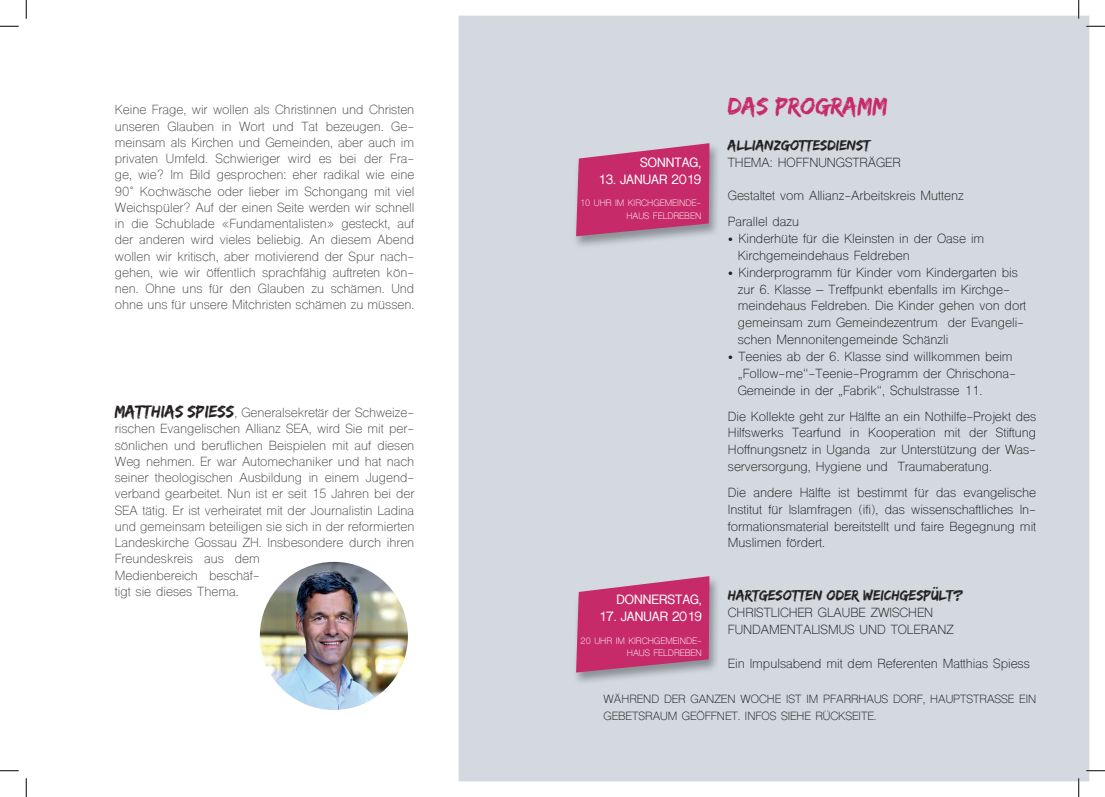
<style>
.page{position:relative;width:1105px;height:797px;background:#fff}
.page>*{position:absolute;margin:0;border:0;box-sizing:border-box;transform-origin:0 0}
.t1{font:25px "Edo SZ";color:#c72a68}
.t2{font:15px "Edo SZ";color:#231f20}
.t3{font:12.5px/16.2px "Shree Dev 0714";color:#4b4c4d;text-align:justify}
.t4{font:12.5px/16.9px "Shree Dev 0714";color:#231f20}
.t5{font:700 12.5px "Shree Dev 0714";color:#fff}
.t6{font:11.25px/16.9px "Shree Dev 0714";color:#231f20}
.t7{font:8.75px/12.5px "Shree Dev 0714";color:#fff;text-align:right}
.s1{font-family:"Edo SZ";font-size:17.5px;color:#231f20}
</style>
<div class="page">
<div style="left:459px;top:16px;width:630px;height:765px;background:#d3d9df"></div>
<img style="left:573px;top:575px;width:147px;height:110px">
<svg style="left:576px;top:576px;width:133px;height:96px;background:#c54277"></svg>
<img style="left:260px;top:562px;width:148px;height:148px;border-radius:74px">
<img style="left:573px;top:143px;width:147px;height:106px">
<svg style="left:576px;top:143px;width:133px;height:93px;background:#c54277"></svg>
<svg style="left:0;top:25px;width:19px;height:2px"></svg>
<svg style="left:1086px;top:25px;width:19px;height:2px"></svg>
<svg style="left:0;top:770px;width:19px;height:1px"></svg>
<svg style="left:1086px;top:770px;width:19px;height:1px"></svg>
<svg style="left:25px;top:0;width:2px;height:19px"></svg>
<svg style="left:25px;top:778px;width:2px;height:19px"></svg>
<svg style="left:1078px;top:0;width:1px;height:19px"></svg>
<svg style="left:1078px;top:778px;width:1px;height:19px"></svg>
<p class="t3" style="left:115px;top:102px;width:301px">Keine Frage, wir wollen als Christinnen und Christen unseren Glauben in Wort und Tat bezeugen. Ge&shy;meinsam als Kirchen und Gemeinden, aber auch im privaten Umfeld. Schwieriger wird es bei der Fra&shy;ge, wie? Im Bild gesprochen: eher radikal wie eine 90° Kochwäsche oder lieber im Schongang mit viel Weichspüler? Auf der einen Seite werden wir schnell in die Schublade «Fundamentalisten» gesteckt, auf der anderen wird vieles beliebig. An diesem Abend wollen wir kritisch, aber motivierend der Spur nach&shy;gehen, wie wir öffentlich sprachfähig auftreten kön&shy;nen. Ohne uns für den Glauben zu schämen. Und ohne uns für unsere Mitchristen schämen zu müssen.</p>
<p class="t3" style="left:115px;top:405px;width:301px;text-align:left"><span class="s1">MATTHIAS SPIESS</span>, Generalsekretär der Schweize&shy;rischen Evangelischen Allianz SEA, wird Sie mit per&shy;sönlichen und beruflichen Beispielen mit auf diesen Weg nehmen. Er war Automechaniker und hat nach seiner theologischen Ausbildung in einem Jugend&shy;verband gearbeitet. Nun ist er seit 15 Jahren bei der SEA tätig. Er ist verheiratet mit der Journalistin Ladina und gemeinsam beteiligen sie sich in der reformierten Landeskirche Gossau ZH. Insbesondere durch ihren Freundeskreis aus dem<br>Medienbereich beschäf-<br>tigt sie dieses Thema.</p>
<h1 class="t1" style="left:728px;top:92px;width:161px">DAS PROGRAMM</h1>
<p class="t2" style="left:728px;top:136px;width:144px">ALLIANZGOTTESDIENST</p>
<p class="t4" style="left:728px;top:154px;width:174px">THEMA: HOFFNUNGSTRÄGER</p>
<p class="t4" style="left:728px;top:183px;width:237px;line-height:25.6px">Gestaltet vom Allianz-Arbeitskreis Muttenz<br>Parallel dazu</p>
<p class="t4" style="left:728px;top:230px;width:258px">ï Kinderhüte für die Kleinsten in der Oase im</p>
<p class="t4" style="left:738px;top:247px;width:173px">Kirchgemeindehaus Feldreben</p>
<p class="t4" style="left:728px;top:264px;width:291px">ï Kinderprogramm für Kinder vom Kindergarten bis</p>
<p class="t4" style="left:738px;top:281px;width:274px">zur 6. Klasse – Treffpunkt ebenfalls im Kirchge-</p>
<p class="t4" style="left:738px;top:298px;width:290px">meindehaus Feldreben. Die Kinder gehen von dort</p>
<p class="t4" style="left:738px;top:315px;width:288px">gemeinsam zum Gemeindezentrum der Evangeli-</p>
<p class="t4" style="left:738px;top:331px;width:212px">schen Mennonitengemeinde Schänzli</p>
<p class="t4" style="left:728px;top:348px;width:286px">ï Teenies ab der 6. Klasse sind willkommen beim</p>
<p class="t4" style="left:738px;top:365px;width:280px">„Follow-me“-Teenie-Programm der Chrischona-</p>
<p class="t4" style="left:738px;top:382px;width:246px">Gemeinde in der „Fabrik“, Schulstrasse 11.</p>
<p class="t4" style="left:728px;top:408px;width:310px;text-align:justify">Die Kollekte geht zur Hälfte an ein Nothilfe-Projekt des Hilfswerks Tearfund in Kooperation mit der Stiftung Hoffnungsnetz in Uganda zur Unterstützung der Was&shy;serversorgung, Hygiene und Traumaberatung.</p>
<p class="t4" style="left:728px;top:484px;width:310px;text-align:justify">Die andere Hälfte ist bestimmt für das evangelische Institut für Islamfragen (ifi), das wissenschaftliches In&shy;formationsmaterial bereitstellt und faire Begegnung mit Muslimen fördert.</p>
<p class="t2" style="left:728px;top:586px;width:237px">HARTGESOTTEN ODER WEICHGESPÜLT?</p>
<p class="t4" style="left:728px;top:604px;width:227px">CHRISTLICHER GLAUBE ZWISCHEN<br>FUNDAMENTALISMUS UND TOLERANZ</p>
<p class="t4" style="left:728px;top:655px;width:303px">Ein Impulsabend mit dem Referenten Matthias Spiess</p>
<p class="t5" style="left:640px;top:156px;width:63px">SONNTAG,</p>
<p class="t5" style="left:598px;top:173px;width:105px">13. JANUAR 2019</p>
<p class="t7" style="left:580px;top:197px;width:123px">10 UHR IM KIRCHGEMEINDE-<br>HAUS FELDREBEN</p>
<p class="t5" style="left:617px;top:593px;width:87px">DONNERSTAG,</p>
<p class="t5" style="left:599px;top:610px;width:105px">17. JANUAR 2019</p>
<p class="t7" style="left:580px;top:634px;width:123px">20 UHR IM KIRCHGEMEINDE-<br>HAUS FELDREBEN</p>
<p class="t6" style="left:604px;top:690px;width:434px">WÄHREND DER GANZEN WOCHE IST IM PFARRHAUS DORF, HAUPTSTRASSE EIN<br>GEBETSRAUM GEÖFFNET. INFOS SIEHE RÜCKSEITE.</p>
</div>
